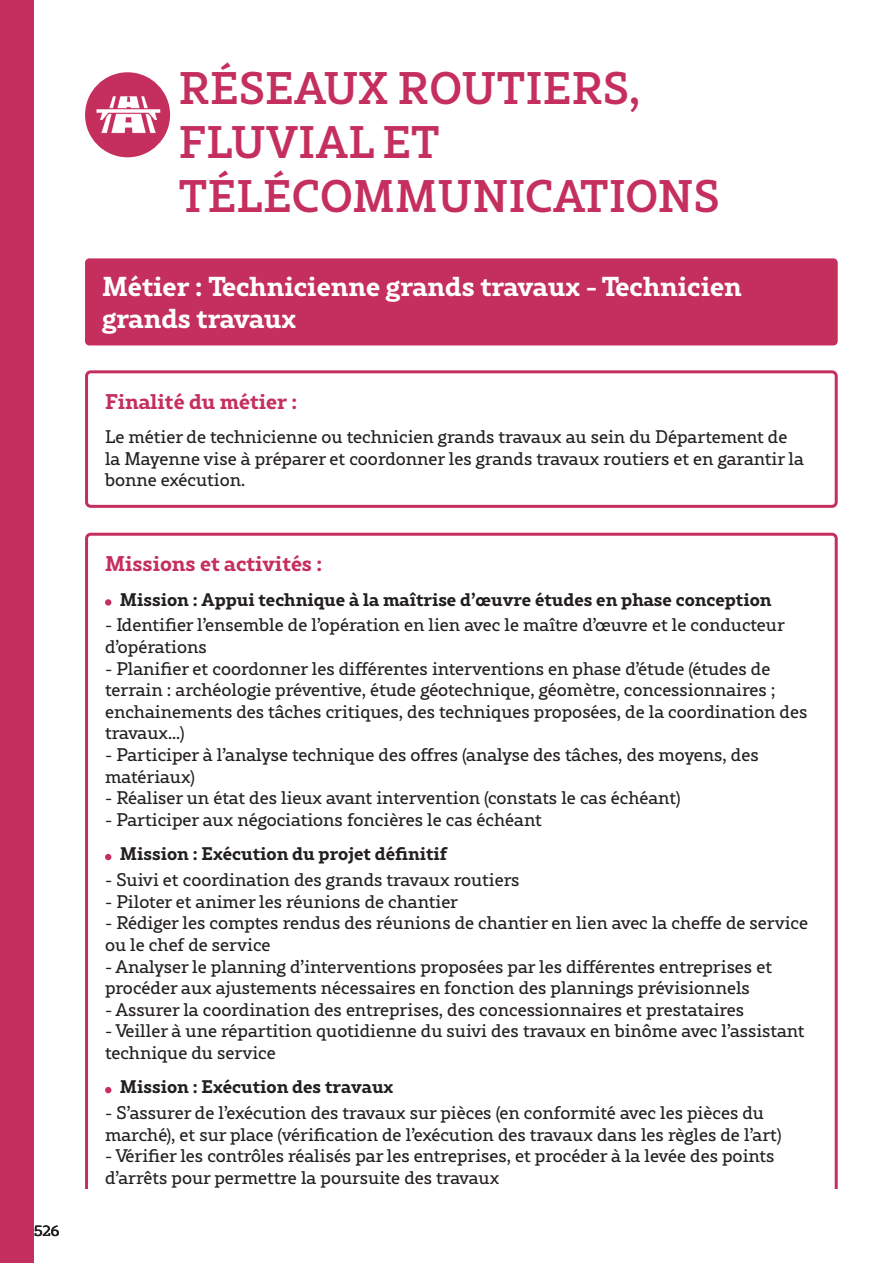
<style>
.page{position:relative;width:893px;height:1263px;background:#fff}
.page>*{position:absolute;margin:0;border:0;box-sizing:border-box;transform-origin:0 0}
.t1{font:500 45px/54px "Rival Slab";letter-spacing:.01em;color:#c52f5e}
.t2{font:700 27px/32.4px "Rival Slab";color:#fff}
.t3{font:700 21px "Rival Slab";color:#c52f5e}
.t4{font:18px/21.6px "Rival Slab";color:#231f20}
.t5{font:700 18px "Rival Slab";color:#231f20}
.t6{font:15px "Rival Slab";color:#231f20}
</style>
<div class="page">
<div style="left:0;top:0;width:34px;height:1263px;background:#c52f5e"></div>
<div style="left:87px;top:75px;width:81px;height:80px;background:#c52f5e;border-radius:50%"></div>
<img style="left:96px;top:83px;width:64px;height:64px">
<div style="left:85px;top:72px;width:85px;height:85px;border:4px solid #c52f5e;border-radius:50%"></div>
<div style="left:85px;top:258px;width:753px;height:87px;background:#c52f5e;border-radius:4px"></div>
<div style="left:85px;top:370px;width:753px;height:138px;border:3px solid #c52f5e;border-radius:4px"></div>
<div style="left:105px;top:599px;width:6px;height:7px;background:#c52f5e;border-radius:50%"></div>
<svg style="left:105px;top:854px;width:6px;height:6px"></svg>
<svg style="left:105px;top:1087px;width:6px;height:6px"></svg>
<p class="t6" style="left:34px;top:1220px;width:27px">526</p>
<p class="t1" style="left:179px;top:60px;width:542px">RÉSEAUX ROUTIERS,<br>FLUVIAL ET<br>TÉLÉCOMMUNICATIONS</p>
<p class="t2" style="left:102px;top:269px;width:641px">Métier : Technicienne grands travaux - Technicien grands travaux</p>
<p class="t3" style="left:105px;top:385px;width:194px">Finalité du métier :</p>
<p class="t4" style="left:105px;top:426px;width:700px">Le métier de technicienne ou technicien grands travaux au sein du Département de la Mayenne vise à préparer et coordonner les grands travaux routiers et en garantir la bonne exécution.</p>
<p class="t3" style="left:105px;top:548px;width:219px">Missions et activités :</p>
<p class="t5" style="left:120px;top:585px;width:653px">Mission : Appui technique à la maîtrise d’œuvre études en phase conception</p>
<p class="t4" style="left:105px;top:614px;width:681px">- Identifier l’ensemble de l’opération en lien avec le maître d’œuvre et le conducteur d’opérations</p>
<p class="t4" style="left:105px;top:657px;width:704px">- Planifier et coordonner les différentes interventions en phase d’étude (études de terrain : archéologie préventive, étude géotechnique, géomètre, concessionnaires ; enchainements des tâches critiques, des techniques proposées, de la coordination des travaux...)</p>
<p class="t4" style="left:105px;top:744px;width:655px">- Participer à l’analyse technique des offres (analyse des tâches, des moyens, des matériaux)</p>
<p class="t4" style="left:105px;top:787px;width:577px">- Réaliser un état des lieux avant intervention (constats le cas échéant)</p>
<p class="t4" style="left:105px;top:808px;width:438px">- Participer aux négociations foncières le cas échéant</p>
<p class="t5" style="left:120px;top:840px;width:329px">Mission : Exécution du projet définitif</p>
<p class="t4" style="left:105px;top:869px;width:416px">- Suivi et coordination des grands travaux routiers</p>
<p class="t4" style="left:105px;top:890px;width:355px">- Piloter et animer les réunions de chantier</p>
<p class="t4" style="left:105px;top:912px;width:705px">- Rédiger les comptes rendus des réunions de chantier en lien avec la cheffe de service ou le chef de service</p>
<p class="t4" style="left:105px;top:955px;width:668px">- Analyser le planning d’interventions proposées par les différentes entreprises et procéder aux ajustements nécessaires en fonction des plannings prévisionnels</p>
<p class="t4" style="left:105px;top:998px;width:641px">- Assurer la coordination des entreprises, des concessionnaires et prestataires</p>
<p class="t4" style="left:105px;top:1020px;width:701px">- Veiller à une répartition quotidienne du suivi des travaux en binôme avec l’assistant technique du service</p>
<p class="t5" style="left:120px;top:1073px;width:275px">Mission : Exécution des travaux</p>
<p class="t4" style="left:105px;top:1102px;width:678px">- S’assurer de l’exécution des travaux sur pièces (en conformité avec les pièces du marché), et sur place (vérification de l’exécution des travaux dans les règles de l’art)</p>
<p class="t4" style="left:105px;top:1145px;width:671px">- Vérifier les contrôles réalisés par les entreprises, et procéder à la levée des points d’arrêts pour permettre la poursuite des travaux</p>
</div>
